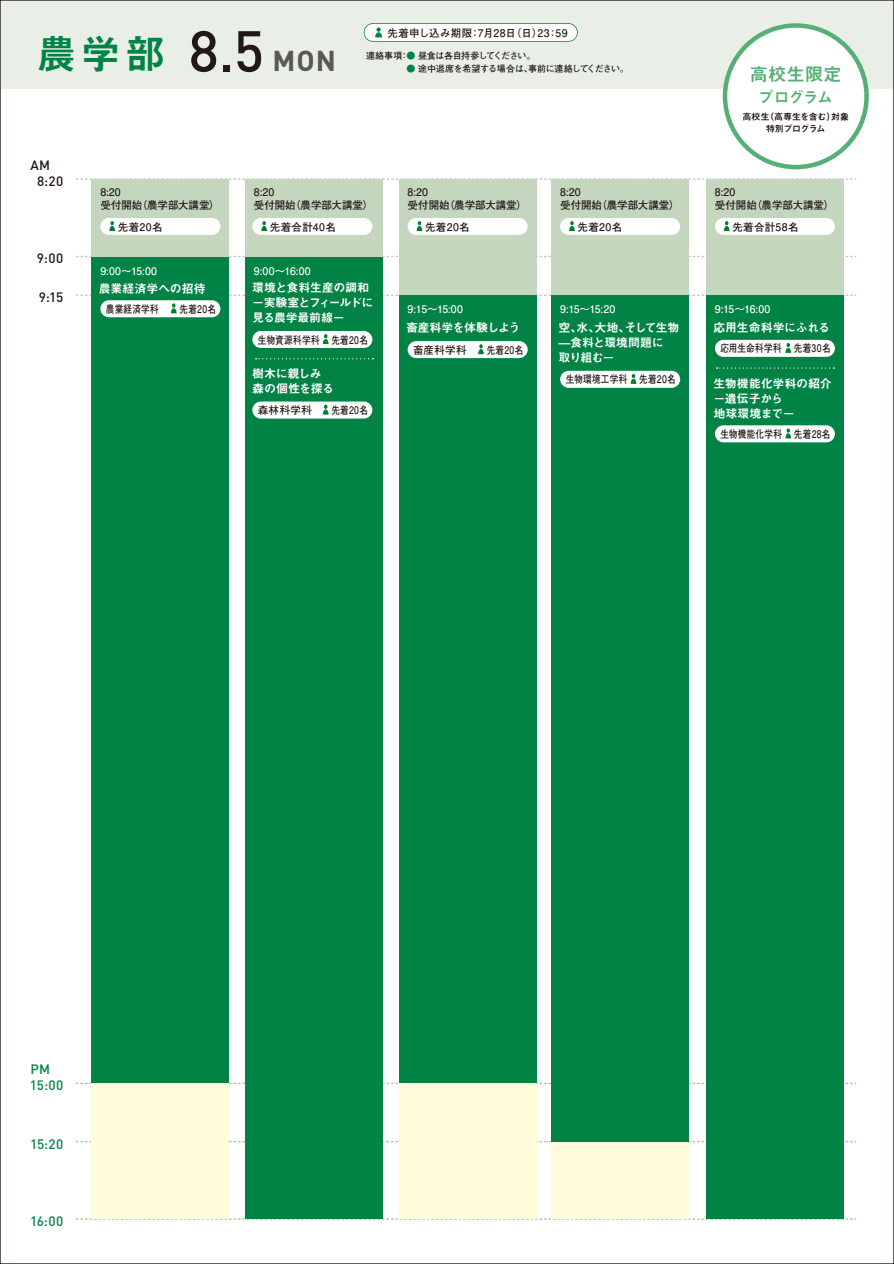
<style>
.page{position:relative;width:894px;height:1264px;background:#fff}
.page>*{position:absolute;margin:0;border:0;box-sizing:border-box;transform-origin:0 0}
.t1{font:40.5px "Midashi Go Pro MB31";color:#008344}
.t2{font:18.15px "Midashi Go Pro MB31";letter-spacing:.01em;color:#56b076}
.t3{font:15.3px "Midashi Go Pro MB31";letter-spacing:-.05em;color:#56b076}
.t4{font:500 13.5px "DIN Pro";letter-spacing:.015em;color:#008344}
.t5{font:500 13.5px "DIN Pro";letter-spacing:.025em;color:#221815}
.t6{font:12px/15px "Midashi Go Pro MB31";letter-spacing:-.025em;color:#fff}
.t7{font:12px/15px "Midashi Go Pro MB31";letter-spacing:-.06em;color:#fff}
.t8{font:12px/15px "Midashi Go Pro MB31";letter-spacing:-.045em;color:#fff}
.t9{font:700 10.5px/13.5px "Futo Go B101 Pr 6";letter-spacing:-.005em;color:#221815}
.t10{font:700 10.5px "Futo Go B101 Pr 6";letter-spacing:.03em;color:#221815;scale:.82 1}
.t11{font:700 10.5px "Futo Go B101 Pr 6";letter-spacing:.03em;color:#221815}
.t12{font:700 10.5px "Futo Go B101 Pr 6";letter-spacing:-.035em;color:#fff}
.t13{font:700 9px/13.5px "Futo Go B101 Pr 6";letter-spacing:-.04em;color:#221815}
.t14{font:9px/12px "Midashi Go Pro MB31";letter-spacing:-.03em;color:#221815;text-align:center}
.s1{font-family:"DIN Pro";font-weight:500;font-size:57px;color:#221815}
.s2{font-family:"DIN";font-weight:700;font-size:28.35px;color:#595757}
.s3{color:#008344}
</style>
<div class="page">
<svg style="left:76px;top:1082px;width:779px;height:2px"></svg>
<svg style="left:76px;top:1141px;width:779px;height:1px"></svg>
<svg style="left:76px;top:1218px;width:779px;height:1px"></svg>
<svg style="left:76px;top:178px;width:779px;height:2px"></svg>
<svg style="left:76px;top:256px;width:779px;height:1px"></svg>
<svg style="left:76px;top:294px;width:779px;height:2px"></svg>
<div style="left:0;top:0;width:893px;height:89px;background:#e9efe7"></div>
<div style="left:92px;top:256px;width:137px;height:963px;background:#fffcdb"></div>
<div style="left:399px;top:256px;width:137px;height:963px;background:#fffcdb"></div>
<div style="left:551px;top:256px;width:137px;height:963px;background:#fffcdb"></div>
<div style="left:245px;top:256px;width:138px;height:963px;background:#008344"></div>
<div style="left:245px;top:179px;width:138px;height:77px;background:#c5d6bf"></div>
<div style="left:252px;top:331px;width:120px;height:17px;background:#fff;border-radius:9px"></div>
<svg style="left:323px;top:334px;width:5px;height:10px"></svg>
<div style="left:252px;top:401px;width:120px;height:17px;background:#fff;border-radius:9px"></div>
<svg style="left:323px;top:405px;width:5px;height:10px"></svg>
<div style="left:92px;top:256px;width:137px;height:827px;background:#008344"></div>
<div style="left:92px;top:179px;width:137px;height:77px;background:#c5d6bf"></div>
<div style="left:706px;top:295px;width:137px;height:924px;background:#008344"></div>
<div style="left:706px;top:179px;width:137px;height:116px;background:#c5d6bf"></div>
<div style="left:715px;top:340px;width:120px;height:17px;background:#fff;border-radius:9px"></div>
<svg style="left:785px;top:343px;width:6px;height:10px"></svg>
<div style="left:715px;top:425px;width:120px;height:17px;background:#fff;border-radius:9px"></div>
<svg style="left:785px;top:428px;width:6px;height:10px"></svg>
<div style="left:399px;top:295px;width:137px;height:788px;background:#008344"></div>
<div style="left:399px;top:179px;width:137px;height:116px;background:#c5d6bf"></div>
<div style="left:551px;top:295px;width:137px;height:846px;background:#008344"></div>
<div style="left:551px;top:179px;width:137px;height:116px;background:#c5d6bf"></div>
<svg style="left:256px;top:358px;width:117px;height:1px"></svg>
<svg style="left:716px;top:367px;width:118px;height:2px"></svg>
<div style="left:364px;top:23px;width:214px;height:19px;border:2px solid #008344;border-radius:9px"></div>
<div style="left:364px;top:24px;width:213px;height:17px;background:#fff;border-radius:9px"></div>
<svg style="left:375px;top:27px;width:7px;height:10px"></svg>
<div style="left:252px;top:218px;width:120px;height:17px;background:#fff;border-radius:9px"></div>
<svg style="left:261px;top:221px;width:6px;height:10px"></svg>
<div style="left:715px;top:218px;width:120px;height:17px;background:#fff;border-radius:9px"></div>
<svg style="left:724px;top:221px;width:5px;height:10px"></svg>
<div style="left:560px;top:218px;width:120px;height:17px;background:#fff;border-radius:9px"></div>
<svg style="left:569px;top:221px;width:6px;height:10px"></svg>
<div style="left:407px;top:218px;width:120px;height:17px;background:#fff;border-radius:9px"></div>
<svg style="left:416px;top:221px;width:6px;height:10px"></svg>
<div style="left:100px;top:218px;width:120px;height:17px;background:#fff;border-radius:9px"></div>
<svg style="left:109px;top:221px;width:6px;height:10px"></svg>
<div style="left:100px;top:300px;width:120px;height:17px;background:#fff;border-radius:9px"></div>
<svg style="left:171px;top:303px;width:6px;height:10px"></svg>
<div style="left:407px;top:341px;width:120px;height:17px;background:#fff;border-radius:9px"></div>
<svg style="left:478px;top:344px;width:6px;height:10px"></svg>
<div style="left:560px;top:371px;width:120px;height:17px;background:#fff;border-radius:9px"></div>
<svg style="left:630px;top:374px;width:6px;height:10px"></svg>
<div style="left:725px;top:26px;width:141px;height:141px;background:#fff;border-radius:50%"></div>
<div style="left:722px;top:23px;width:147px;height:146px;border:4px solid #56b076;border-radius:50%"></div>
<h1 class="t1" style="left:36px;top:21px;width:301px">農学部 <span class="s1">8.5</span> <span class="s2">MON</span></h1>
<p class="t11" style="left:387px;top:24px;width:181px">先着申し込み期限：7月28日（日）23：59</p>
<p class="t13" style="left:366px;top:48px;width:264px">連絡事項：<span class="s3">●</span> 昼食は各自持参してください。<br><span class="s3">　　　　 ●</span> 途中退席を希望する場合は、事前に連絡してください。</p>
<p class="t5" style="left:30px;top:156px;width:21px">AM</p>
<p class="t5" style="left:37px;top:172px;width:28px">8:20</p>
<p class="t9" style="left:100px;top:185px;width:121px">8:20<br>受付開始（農学部大講堂）</p>
<p class="t9" style="left:254px;top:185px;width:121px">8:20<br>受付開始（農学部大講堂）</p>
<p class="t9" style="left:407px;top:185px;width:121px">8:20<br>受付開始（農学部大講堂）</p>
<p class="t9" style="left:560px;top:185px;width:121px">8:20<br>受付開始（農学部大講堂）</p>
<h2 class="t2" style="left:750px;top:60px;width:93px">高校生限定</h2>
<p class="t3" style="left:758px;top:84px;width:76px">プログラム</p>
<p class="t14" style="left:742px;top:109px;width:108px">高校生（高専生を含む）対象特別プログラム</p>
<p class="t9" style="left:715px;top:185px;width:121px">8:20<br>受付開始（農学部大講堂）</p>
<p class="t5" style="left:37px;top:249px;width:28px">9:00</p>
<p class="t5" style="left:39px;top:288px;width:26px">9:15</p>
<p class="t11" style="left:118px;top:218px;width:46px">先着20名</p>
<p class="t11" style="left:270px;top:218px;width:67px">先着合計40名</p>
<p class="t11" style="left:425px;top:218px;width:46px">先着20名</p>
<p class="t11" style="left:577px;top:218px;width:46px">先着20名</p>
<p class="t11" style="left:732px;top:218px;width:68px">先着合計58名</p>
<p class="t12" style="left:100px;top:262px;width:58px">9:00～15:00</p>
<p class="t12" style="left:254px;top:262px;width:58px">9:00～16:00</p>
<p class="t6" style="left:99px;top:279px;width:108px">農業経済学への招待</p>
<p class="t10" style="left:106px;top:300px;width:66px">農業経済学科</p>
<p class="t10" style="left:179px;top:300px;width:46px">先着20名</p>
<p class="t6" style="left:252px;top:278px;width:123px">環境と食料生産の調和－実験室とフィールドに見る農学最前線－</p>
<p class="t10" style="left:258px;top:331px;width:136px">生物資源科学科 先着20名</p>
<p class="t8" style="left:252px;top:365px;width:83px">樹木に親しみ森の個性を探る</p>
<p class="t11" style="left:258px;top:402px;width:55px">森林科学科</p>
<p class="t10" style="left:331px;top:402px;width:46px">先着20名</p>
<p class="t12" style="left:407px;top:301px;width:57px">9:15～15:00</p>
<p class="t6" style="left:406px;top:318px;width:116px">畜産科学を体験しよう</p>
<p class="t11" style="left:413px;top:341px;width:55px">畜産科学科</p>
<p class="t10" style="left:487px;top:341px;width:46px">先着20名</p>
<p class="t12" style="left:560px;top:301px;width:57px">9:15～15:20</p>
<p class="t7" style="left:558px;top:318px;width:122px">空、水、大地、そして生物̶食料と環境問題に<br>取り組む－</p>
<p class="t10" style="left:565px;top:371px;width:136px">生物環境工学科 先着20名</p>
<p class="t12" style="left:715px;top:301px;width:57px">9:15～16:00</p>
<p class="t6" style="left:713px;top:318px;width:118px">応用生命科学にふれる</p>
<p class="t10" style="left:720px;top:340px;width:136px">応用生命科学科 先着30名</p>
<p class="t6" style="left:713px;top:374px;width:120px">生物機能化学科の紹介－遺伝子から<br>地球環境まで－</p>
<p class="t10" style="left:720px;top:425px;width:136px">生物機能化学科 先着28名</p>
<p class="t4" style="left:30px;top:1059px;width:21px">PM</p>
<p class="t4" style="left:30px;top:1076px;width:35px">15:00</p>
<p class="t4" style="left:30px;top:1134px;width:34px">15:20</p>
<p class="t4" style="left:30px;top:1211px;width:35px">16:00</p>
</div>
